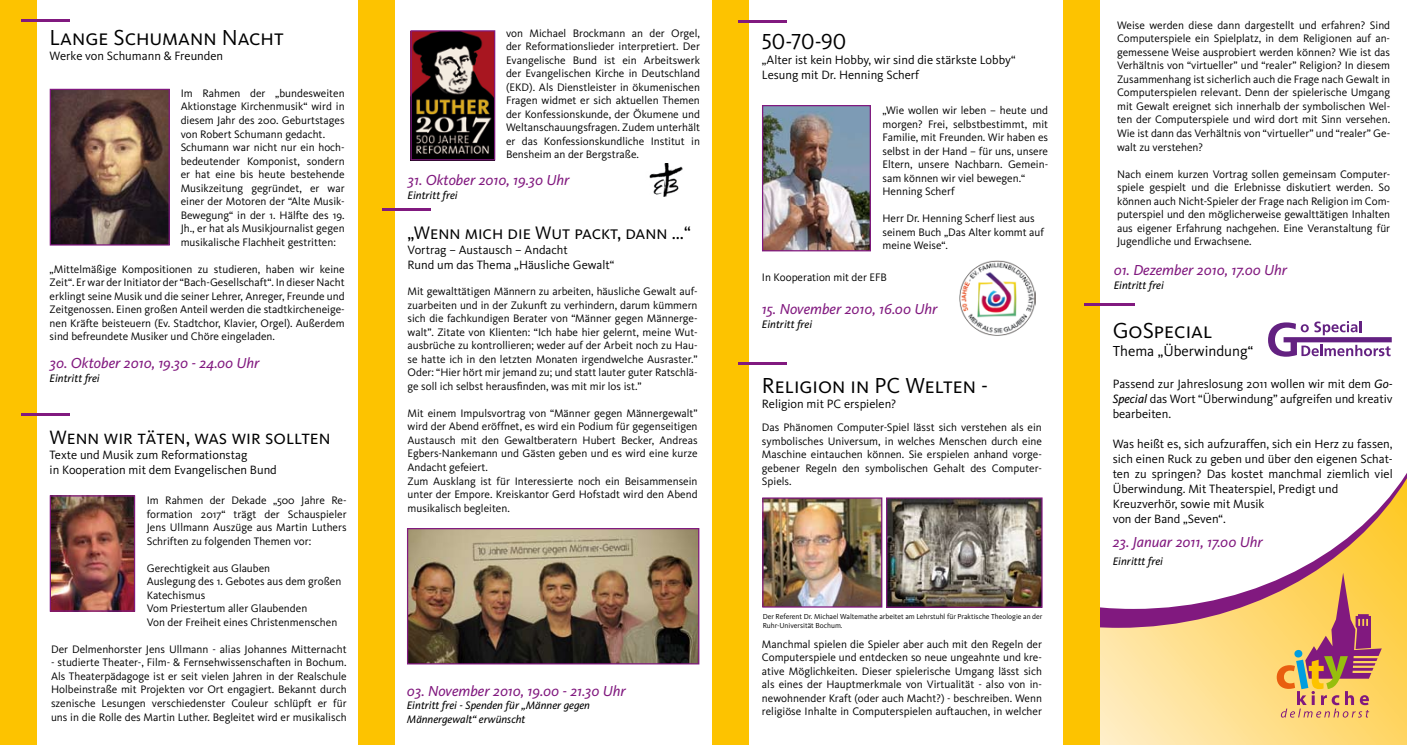
<style>
.page{position:relative;width:1407px;height:745px;background:#fff}
.page>*{position:absolute;margin:0;border:0;box-sizing:border-box;transform-origin:0 0}
.t1{font:22.5px "Kievit Regular SC";color:#000}
.t2{font:20px "Kievit Regular SC";color:#000}
.t3{font:18.75px "Kievit Regular SC";color:#000}
.t4{font:italic 15px "Kievit";color:#81197f}
.t5{font:15px "Kievit";color:#000}
.t6{font:12.5px/15px "Kievit";color:#000}
.t7{font:11.25px/13.5px "Kievit";color:#000;text-align:justify}
.t8{font:italic 11.25px/13.5px "Kievit";color:#000}
.t9{font:7.5px/9px "Kievit";color:#000}
.s1{font-style:italic}
</style>
<div class="page">
<img style="left:649px;top:164px;width:34px;height:33px">
<svg style="left:1100px;top:478px;width:307px;height:266px"></svg>
<div style="left:0;top:0;width:37px;height:744px;background:#fdc300"></div>
<div style="left:358px;top:0;width:36px;height:744px;background:#fdc300"></div>
<div style="left:712px;top:0;width:37px;height:744px;background:#fdc300"></div>
<div style="left:1063px;top:0;width:37px;height:744px;background:#fdc300"></div>
<img style="left:764px;top:107px;width:105px;height:142px">
<div style="left:762px;top:105px;width:109px;height:146px;border:1px solid #81197f"></div>
<hr style="left:1084px;top:303px;width:50px;height:2px;background:#81197f">
<svg style="left:1276px;top:572px;width:105px;height:145px;background:#d9a366"></svg>
<img style="left:412px;top:32px;width:81px;height:126px">
<div style="left:410px;top:30px;width:85px;height:130px;border:1px solid #81197f"></div>
<img style="left:52px;top:91px;width:116px;height:152px">
<div style="left:50px;top:89px;width:120px;height:156px;border:1px solid #81197f"></div>
<img style="left:52px;top:497px;width:81px;height:112px">
<div style="left:50px;top:495px;width:85px;height:116px;border:1px solid #81197f"></div>
<img style="left:960px;top:260px;width:76px;height:75px">
<img style="left:409px;top:529px;width:288px;height:133px">
<div style="left:407px;top:527px;width:292px;height:137px;border:1px solid #81197f"></div>
<hr style="left:21px;top:19px;width:49px;height:3px;background:#81197f">
<hr style="left:21px;top:413px;width:49px;height:2px;background:#81197f">
<hr style="left:382px;top:208px;width:49px;height:2px;background:#81197f">
<hr style="left:738px;top:20px;width:49px;height:2px;background:#81197f">
<hr style="left:738px;top:361px;width:49px;height:3px;background:#81197f">
<img style="left:764px;top:499px;width:116px;height:106px">
<div style="left:762px;top:497px;width:120px;height:110px;border:1px solid #81197f"></div>
<img style="left:888px;top:499px;width:152px;height:106px">
<div style="left:886px;top:497px;width:156px;height:110px;border:1px solid #81197f"></div>
<svg style="left:1268px;top:321px;width:123px;height:35px"></svg>
<h1 class="t1" style="left:50px;top:24px;width:235px">Lange Schumann Nacht</h1>
<p class="t6" style="left:50px;top:48px;width:175px">Werke von Schumann &amp; Freunden</p>
<p class="t7" style="left:181px;top:86px;width:165px;text-align:left">Im Rahmen der „bundesweiten Aktionstage Kirchenmusik“ wird in diesem Jahr des 200. Geburtstages von Robert Schumann gedacht.<br>Schumann war nicht nur ein hoch&shy;bedeutender Komponist, sondern er hat eine bis heute bestehende Musikzeitung gegründet, er war einer der Motoren der “Alte Musik-Bewegung“ in der 1. Hälfte des 19.<br>Jh., er hat als Musikjournalist gegen musikalische Flachheit gestritten:</p>
<p class="t7" style="left:50px;top:262px;width:297px">„Mittelmäßige Kompositionen zu studieren, haben wir keine Zeit“. Er war der Initiator der “Bach-Gesellschaft“. In dieser Nacht erklingt seine Musik und die seiner Lehrer, Anreger, Freunde und Zeitgenossen. Einen großen Anteil werden die stadtkircheneige&shy;nen Kräfte beisteuern (Ev. Stadtchor, Klavier, Orgel). Außerdem sind befreundete Musiker und Chöre eingeladen.</p>
<h3 class="t4" style="left:50px;top:354px;width:212px">30. Oktober 2010, 19.30 - 24.00 Uhr</h3>
<p class="t8" style="left:50px;top:371px;width:52px">Eintritt frei</p>
<h2 class="t2" style="left:50px;top:425px;width:283px">Wenn wir täten, was wir sollten</h2>
<p class="t6" style="left:50px;top:447px;width:229px">Texte und Musik zum Reformationstag<br>in Kooperation mit dem Evangelischen Bund</p>
<p class="t7" style="left:147px;top:493px;width:201px">Im Rahmen der Dekade „500 Jahre Re&shy;formation 2017“ trägt der Schauspieler Jens Ullmann Auszüge aus Martin Luthers Schriften zu folgenden Themen vor:</p>
<p class="t7" style="left:147px;top:561px;width:196px;text-align:left">Gerechtigkeit aus Glauben<br>Auslegung des 1. Gebotes aus dem großen<br>Katechismus<br>Vom Priestertum aller Glaubenden<br>Von der Freiheit eines Christenmenschen</p>
<p class="t7" style="left:51px;top:642px;width:297px">Der Delmenhorster Jens Ullmann - alias Johannes Mitternacht</p>
<p class="t7" style="left:51px;top:655px;width:297px">- studierte Theater-, Film- &amp; Fernsehwissenschaften in Bochum.<br>Als Theaterpädagoge ist er seit vielen Jahren in der Realschule Holbeinstraße mit Projekten vor Ort engagiert. Bekannt durch szenische Lesungen verschiedenster Couleur schlüpft er für uns in die Rolle des Martin Luther. Begleitet wird er musikalisch</p>
<p class="t7" style="left:506px;top:26px;width:195px">von Michael Brockmann an der Orgel, der Reformationslieder interpretiert. Der Evangelische Bund ist ein Arbeitswerk der Evangelischen Kirche in Deutschland (EKD). Als Dienstleister in ökumenischen Fragen widmet er sich aktuellen Themen der Konfessionskunde, der Ökumene und Weltanschauungsfragen. Zudem unterhält er das Konfessionskundliche Institut in Bensheim an der Bergstraße.</p>
<h3 class="t4" style="left:407px;top:171px;width:163px">31. Oktober 2010, 19.30 Uhr</h3>
<p class="t8" style="left:407px;top:188px;width:52px">Eintritt frei</p>
<h3 class="t3" style="left:407px;top:222px;width:285px">„Wenn mich die Wut packt, dann ...“</h3>
<p class="t6" style="left:407px;top:242px;width:208px">Vortrag – Austausch – Andacht<br>Rund um das Thema „Häusliche Gewalt“</p>
<p class="t7" style="left:407px;top:285px;width:291px">Mit gewalttätigen Männern zu arbeiten, häusliche Gewalt auf&shy;zuarbeiten und in der Zukunft zu verhindern, darum kümmern sich die fachkundigen Berater von “Männer gegen Männerge&shy;walt”. Zitate von Klienten: “Ich habe hier gelernt, meine Wut&shy;ausbrüche zu kontrollieren; weder auf der Arbeit noch zu Hau&shy;se hatte ich in den letzten Monaten irgendwelche Ausraster.” Oder: “Hier hört mir jemand zu; und statt lauter guter Ratschlä&shy;ge soll ich selbst herausfinden, was mit mir los ist.”</p>
<p class="t7" style="left:407px;top:406px;width:291px;text-align:left">Mit einem Impulsvortrag von “Männer gegen Männergewalt” wird der Abend eröffnet, es wird ein Podium für gegenseitigen Austausch mit den Gewaltberatern Hubert Becker, Andreas Egbers-Nankemann und Gästen geben und es wird eine kurze Andacht gefeiert.<br>Zum Ausklang ist für Interessierte noch ein Beisammensein unter der Empore. Kreiskantor Gerd Hofstadt wird den Abend musikalisch begleiten.</p>
<h3 class="t4" style="left:407px;top:681px;width:220px">03. November 2010, 19.00 - 21.30 Uhr</h3>
<p class="t8" style="left:407px;top:698px;width:185px">Eintritt frei - Spenden für „Männer gegen<br>Männergewalt“ erwünscht</p>
<h1 class="t1" style="left:762px;top:28px;width:86px">50-70-90</h1>
<p class="t6" style="left:762px;top:52px;width:255px">„Alter ist kein Hobby, wir sind die stärkste Lobby“<br>Lesung mit Dr. Henning Scherf</p>
<p class="t7" style="left:882px;top:104px;width:167px;text-align:left">„Wie wollen wir leben – heute und morgen? Frei, selbstbestimmt, mit<br>Familie, mit Freunden. Wir haben es selbst in der Hand – für uns, unsere<br>Eltern, unsere Nachbarn. Gemein&shy;sam können wir viel bewegen.“<br>Henning Scherf</p>
<p class="t7" style="left:882px;top:212px;width:163px;text-align:left">Herr Dr. Henning Scherf liest aus seinem Buch „Das Alter kommt auf meine Weise“.</p>
<p class="t7" style="left:762px;top:271px;width:127px">In Kooperation mit der EFB</p>
<h3 class="t4" style="left:762px;top:300px;width:177px">15. November 2010, 16.00 Uhr</h3>
<p class="t8" style="left:762px;top:317px;width:52px">Eintritt frei</p>
<h1 class="t1" style="left:762px;top:372px;width:227px">Religion in PC Welten -</h1>
<p class="t6" style="left:762px;top:396px;width:136px">Religion mit PC erspielen?</p>
<p class="t7" style="left:762px;top:420px;width:281px">Das Phänomen Computer-Spiel lässt sich verstehen als ein symbolisches Universum, in welches Menschen durch eine Maschine eintauchen können. Sie erspielen anhand vorge&shy;gebener Regeln den symbolischen Gehalt des Computer-Spiels.</p>
<p class="t9" style="left:763px;top:611px;width:281px">Der Referent Dr. Michael Waltemathe arbeitet am Lehrstuhl für Praktische Theologie an der<br>Ruhr-Universität Bochum.</p>
<p class="t7" style="left:762px;top:636px;width:281px">Manchmal spielen die Spieler aber auch mit den Regeln der Computerspiele und entdecken so neue ungeahnte und kre&shy;ative Möglichkeiten. Dieser spielerische Umgang lässt sich als eines der Hauptmerkmale von Virtualität - also von in&shy;newohnender Kraft (oder auch Macht?) - beschreiben. Wenn religiöse Inhalte in Computerspielen auftauchen, in welcher</p>
<p class="t7" style="left:1117px;top:18px;width:275px">Weise werden diese dann dargestellt und erfahren? Sind Computerspiele ein Spielplatz, in dem Religionen auf an&shy;gemessene Weise ausprobiert werden können? Wie ist das Verhältnis von “virtueller” und “realer” Religion? In diesem Zusammenhang ist sicherlich auch die Frage nach Gewalt in Computerspielen relevant. Denn der spielerische Umgang mit Gewalt ereignet sich innerhalb der symbolischen Wel&shy;ten der Computerspiele und wird dort mit Sinn versehen.<br>Wie ist dann das Verhältnis von “virtueller” und “realer” Ge&shy;walt zu verstehen?</p>
<p class="t7" style="left:1117px;top:167px;width:275px">Nach einem kurzen Vortrag sollen gemeinsam Computer&shy;spiele gespielt und die Erlebnisse diskutiert werden. So können auch Nicht-Spieler der Frage nach Religion im Com&shy;puterspiel und den möglicherweise gewalttätigen Inhalten aus eigener Erfahrung nachgehen. Eine Veranstaltung für Jugendliche und Erwachsene.</p>
<h3 class="t4" style="left:1113px;top:261px;width:175px">01. Dezember 2010, 17.00 Uhr</h3>
<p class="t8" style="left:1113px;top:278px;width:52px">Eintritt frei</p>
<h1 class="t1" style="left:1112px;top:318px;width:101px">GoSpecial</h1>
<h3 class="t5" style="left:1112px;top:342px;width:142px">Thema „Überwindung“</h3>
<p class="t6" style="left:1112px;top:376px;width:281px;text-align:justify">Passend zur Jahreslosung 2011 wollen wir mit dem <span class="s1">Go-Special</span> das Wort “Überwindung” aufgreifen und kreativ bearbeiten.</p>
<p class="t6" style="left:1112px;top:436px;width:281px">Was heißt es, sich aufzuraffen, sich ein Herz zu fassen, sich einen Ruck zu geben und über den eigenen Schat&shy;ten zu springen? Das kostet manchmal ziemlich viel Überwindung. Mit Theaterspiel, Predigt und Kreuzverhör, sowie mit Musik<br>von der Band „Seven“.</p>
<h3 class="t4" style="left:1113px;top:533px;width:151px">23. Januar 2011, 17.00 Uhr</h3>
<p class="t8" style="left:1113px;top:554px;width:52px">Einrittt frei</p>
</div>
